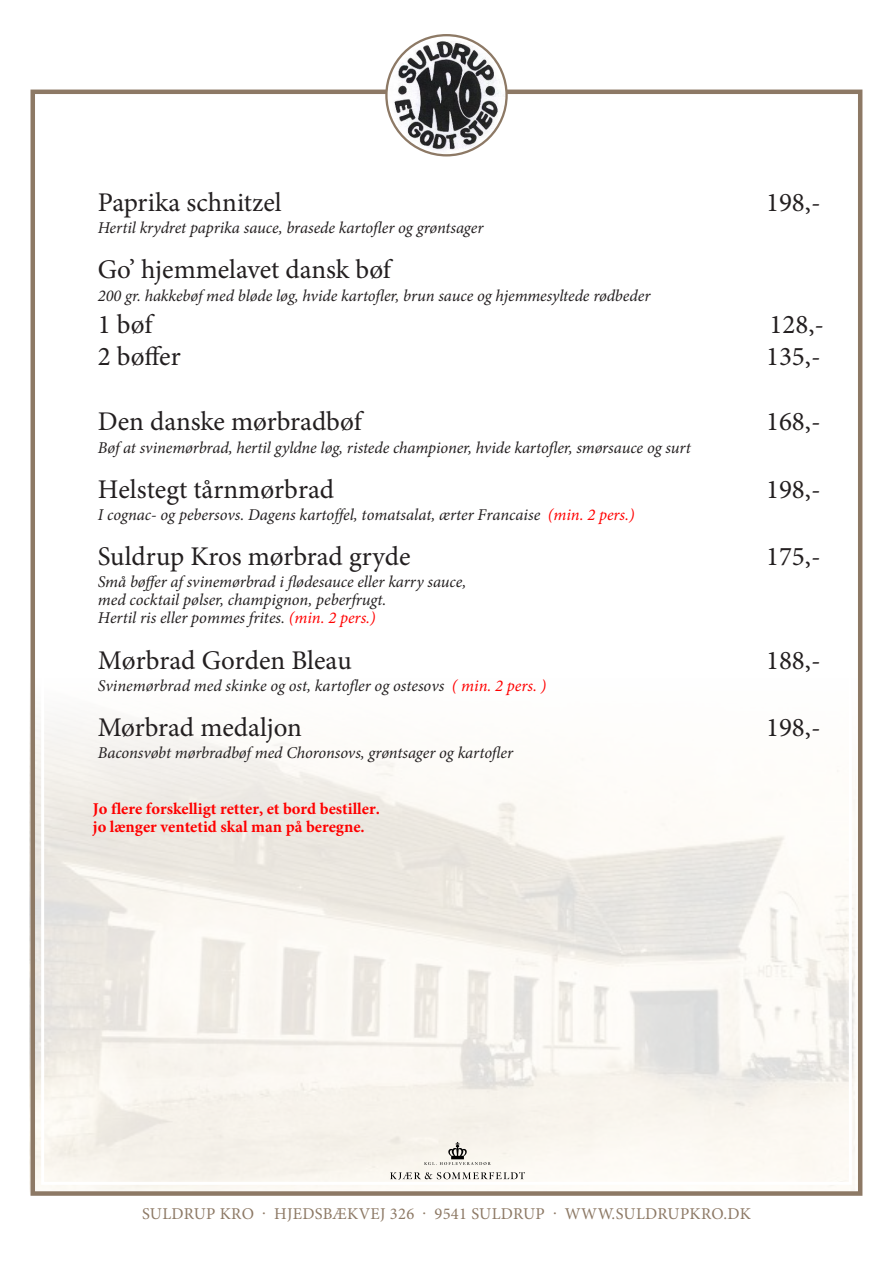
<style>
.page{position:relative;width:893px;height:1263px;background:#fff}
.page>*{position:absolute;margin:0;border:0;box-sizing:border-box;transform-origin:0 0}
.t1{font:27px/32.4px "Minion Pro";color:#231f20}
.t2{font:italic 16.5px/18px "Minion Pro";color:#231f20}
.t3{font:700 16.5px/18.8px "Minion Pro";color:#f00}
.t4{font:16.5px "Minion Pro";letter-spacing:.02em;color:#8d7965}
.s1{color:#f00}
</style>
<div class="page">
<img style="left:30px;top:678px;width:826px;height:516px">
<div style="left:31px;top:90px;width:831px;height:1106px;border:4px solid #8d7965"></div>
<img style="left:386px;top:35px;width:121px;height:120px;border-radius:60px">
<div style="left:385px;top:34px;width:123px;height:122px;border:2px solid #8d7965;border-radius:50%"></div>
<img style="left:389px;top:1141px;width:137px;height:38px">
<h1 class="t1" style="left:98px;top:186px;width:185px">paprika schnitzel</h1>
<p class="t2" style="left:98px;top:219px;width:387px">Hertil krydret paprika sauce, brasede kartofler og grøntsager</p>
<h1 class="t1" style="left:98px;top:254px;width:295px">Go’ hjemmelavet dansk bøf</h1>
<p class="t2" style="left:98px;top:286px;width:554px">200 gr. hakkebøf med bløde løg, hvide kartofler, brun sauce og hjemmesyltede rødbeder</p>
<h1 class="t1" style="left:98px;top:308px;width:84px">1 bøf<br>2 bøffer</h1>
<h1 class="t1" style="left:766px;top:186px;width:56px">198,-</h1>
<h1 class="t1" style="left:766px;top:308px;width:60px">128,-<br>135,-</h1>
<h1 class="t1" style="left:98px;top:406px;width:265px">den danske mørbradbøf</h1>
<p class="t2" style="left:98px;top:438px;width:595px">Bøf at svinemørbrad, hertil gyldne løg, ristede championer, hvide kartofler, smørsauce og surt</p>
<h1 class="t1" style="left:98px;top:473px;width:238px">Helstegt tårnmørbrad</h1>
<p class="t2" style="left:98px;top:506px;width:538px">I cognac- og pebersovs. Dagens kartoffel, tomatsalat, ærter Francaise <span class="s1">(min. 2 pers.)</span></p>
<h1 class="t1" style="left:98px;top:540px;width:314px">Suldrup kros mørbrad gryde</h1>
<p class="t2" style="left:98px;top:573px;width:370px">Små bøffer af svinemørbrad i flødesauce eller karry sauce, med cocktail pølser, champignon, peberfrugt.<br>Hertil ris eller pommes frites. <span class="s1">(min. 2 pers.)</span></p>
<h1 class="t1" style="left:98px;top:644px;width:255px">Mørbrad Gorden bleau</h1>
<p class="t2" style="left:98px;top:676px;width:450px">Svinemørbrad med skinke og ost, kartofler og ostesovs <span class="s1">( min. 2 pers. )</span></p>
<h1 class="t1" style="left:98px;top:711px;width:206px">Mørbrad medaljon</h1>
<h1 class="t1" style="left:766px;top:711px;width:56px">198,-</h1>
<p class="t2" style="left:98px;top:744px;width:417px">Baconsvøbt mørbradbøf med Choronsovs, grøntsager og kartofler</p>
<p class="t3" style="left:93px;top:799px;width:289px">Jo flere forskelligt retter, et bord bestiller. jo længer ventetid skal man på beregne.</p>
<h1 class="t1" style="left:766px;top:406px;width:56px">168,-</h1>
<h1 class="t1" style="left:766px;top:473px;width:56px">198,-</h1>
<h1 class="t1" style="left:766px;top:540px;width:56px">175,-</h1>
<h1 class="t1" style="left:766px;top:644px;width:56px">188,-</h1>
<p class="t4" style="left:142px;top:1203px;width:610px">Suldrup kro · Hjedsbækvej 326 · 9541 Suldrup · www.suldrupkro.dk</p>
</div>
